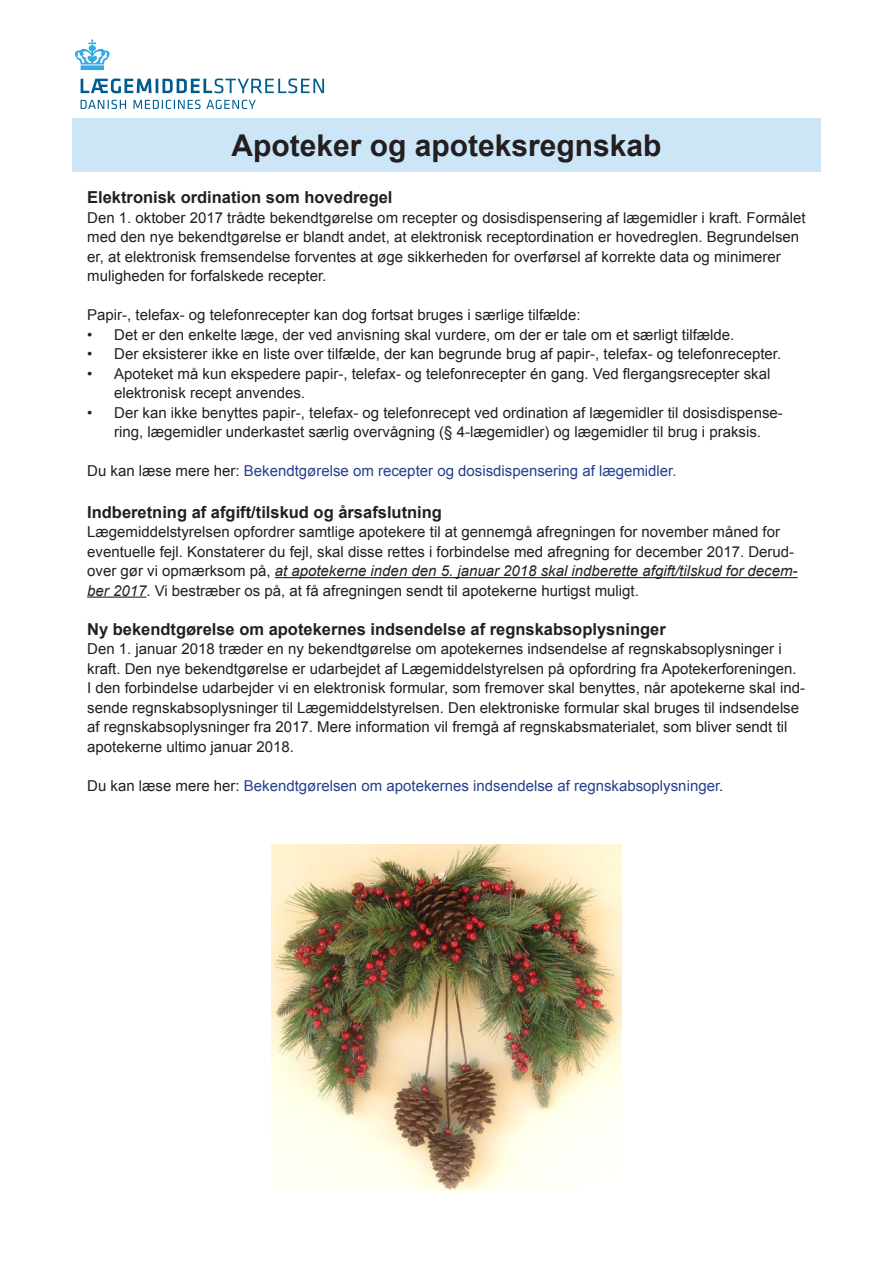
<style>
.page{position:relative;width:893px;height:1263px;background:#fff}
.page>*{position:absolute;margin:0;border:0;box-sizing:border-box;transform-origin:0 0}
.Bjælker{font:700 30px "Arial";color:#231f20}
.Manchet{font:700 16.5px "Arial";color:#231f20}
.Brødtekst{font:15px/19.5px "Arial";color:#231f20}
.Punkter{font:15px/19.5px "Arial";color:#231f20}
.Brødtekst-2{font:15px "Arial";color:#253f8e}
.s1{color:#231f20}
.s2{font-style:italic}
</style>
<div class="page">
<svg style="left:81px;top:78px;width:243px;height:15px"></svg>
<svg style="left:81px;top:100px;width:45px;height:9px"></svg>
<svg style="left:133px;top:100px;width:123px;height:9px"></svg>
<svg style="left:75px;top:39px;width:35px;height:31px"></svg>
<div style="left:72px;top:118px;width:749px;height:53px;background:#cce6f8"></div>
<hr style="left:275px;top:577px;width:523px;height:1px;background:#231f20">
<hr style="left:87px;top:596px;width:59px;height:2px;background:#231f20">
<img style="left:272px;top:844px;width:349px;height:347px">
<p class="Bjælker" style="left:231px;top:125px;width:432px">Apoteker og apoteksregnskab</p>
<p class="Manchet" style="left:87px;top:187px;width:307px">Elektronisk ordination som hovedregel</p>
<p class="Punkter" style="left:87px;top:208px;width:720px">Den 1. oktober 2017 trådte bekendtgørelse om recepter og dosisdispensering af lægemidler i kraft. Formålet med den nye bekendtgørelse er blandt andet, at elektronisk receptordination er hovedreglen. Begrundelsen er, at elektronisk fremsendelse forventes at øge sikkerheden for overførsel af korrekte data og minimerer muligheden for forfalskede recepter.</p>
<p class="Punkter" style="left:87px;top:305px;width:495px">Papir-, telefax- og telefonrecepter kan dog fortsat bruges i særlige tilfælde:</p>
<p class="Brødtekst" style="left:87px;top:325px;width:649px">• Det er den enkelte læge, der ved anvisning skal vurdere, om der er tale om et særligt tilfælde.</p>
<p class="Brødtekst" style="left:87px;top:344px;width:696px">• Der eksisterer ikke en liste over tilfælde, der kan begrunde brug af papir-, telefax- og telefonrecepter.</p>
<p class="Brødtekst" style="left:114px;top:364px;width:658px;text-indent:-27px">• Apoteket må kun ekspedere papir-, telefax- og telefonrecepter én gang. Ved flergangsrecepter skal elektronisk recept anvendes.</p>
<p class="Brødtekst" style="left:87px;top:403px;width:697px;text-align:center">• Der kan ikke benyttes papir-, telefax- og telefonrecept ved ordination af lægemidler til dosisdispense&shy;ring, lægemidler underkastet særlig overvågning (§ 4-lægemidler) og lægemidler til brug i praksis.</p>
<p class="Brødtekst-2" style="left:87px;top:461px;width:591px"><span class="s1">Du kan læse mere her:</span> Bekendtgørelse om recepter og dosisdispensering af lægemidler.</p>
<p class="Manchet" style="left:87px;top:501px;width:356px">Indberetning af afgift/tilskud og årsafslutning</p>
<p class="Brødtekst" style="left:87px;top:522px;width:712px">Lægemiddelstyrelsen opfordrer samtlige apotekere til at gennemgå afregningen for november måned for eventuelle fejl. Konstaterer du fejl, skal disse rettes i forbindelse med afregning for december 2017. Derud&shy;over gør vi opmærksom på, <span class="s2">at apotekerne inden den 5. januar 2018 skal indberette afgift/tilskud for decem&shy;ber 2017</span>. Vi bestræber os på, at få afregningen sendt til apotekerne hurtigst muligt.</p>
<p class="Manchet" style="left:87px;top:618px;width:580px">Ny bekendtgørelse om apotekernes indsendelse af regnskabsoplysninger</p>
<p class="Brødtekst" style="left:87px;top:639px;width:719px">Den 1. januar 2018 træder en ny bekendtgørelse om apotekernes indsendelse af regnskabsoplysninger i kraft. Den nye bekendtgørelse er udarbejdet af Lægemiddelstyrelsen på opfordring fra Apotekerforeningen.<br>I den forbindelse udarbejder vi en elektronisk formular, som fremover skal benyttes, når apotekerne skal ind&shy;sende regnskabsoplysninger til Lægemiddelstyrelsen. Den elektroniske formular skal bruges til indsendelse af regnskabsoplysninger fra 2017. Mere information vil fremgå af regnskabsmaterialet, som bliver sendt til apotekerne ultimo januar 2018.</p>
<p class="Brødtekst-2" style="left:87px;top:775px;width:638px"><span class="s1">Du kan læse mere her:</span> Bekendtgørelsen om apotekernes indsendelse af regnskabsoplysninger<span class="s1">.</span></p>
</div>
